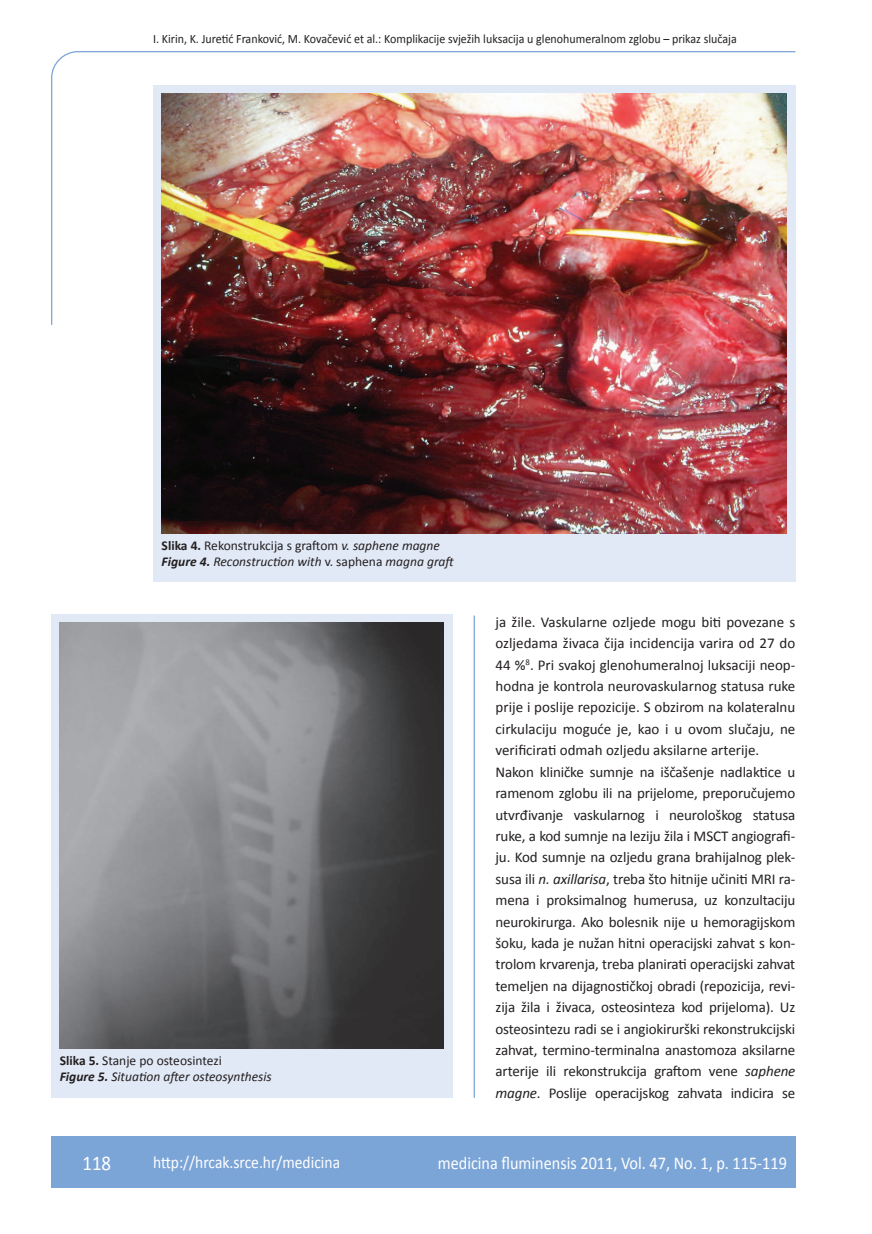
<style>
.page{position:relative;width:872px;height:1234px;background:#fff}
.page>*{position:absolute;margin:0;border:0;box-sizing:border-box;transform-origin:0 0}
.t1{font:21px "Calibri";color:#fff;scale:.9 1}
.t2{font:18px "Calibri";color:#fff;scale:.9 1}
.t3{font:17.25px "Calibri";color:#fff;scale:.9 1}
.t4{font:15px/21.5px "Calibri";letter-spacing:-.01em;color:#231f20}
.t5{font:italic 13.5px/16.5px "Calibri";color:#231f20}
.t6{font:12.75px "Calibri";color:#231f20;scale:.94 1}
.s1{font-weight:700;font-style:normal}
.s2{font-style:normal}
.s3{font-weight:700}
.s4{font-style:italic}
</style>
<div class="page">
<svg style="left:51px;top:51px;width:745px;height:275px"></svg>
<hr style="left:473px;top:615px;width:2px;height:482px;background:#7ca5d7">
<div style="left:51px;top:1135px;width:744px;height:51px;background:#7ca5d7"></div>
<div style="left:153px;top:85px;width:642px;height:496px;background:#e1e9f6"></div>
<img style="left:162px;top:94px;width:625px;height:439px">
<div style="left:51px;top:614px;width:402px;height:483px;background:#e1e9f6"></div>
<img style="left:60px;top:622px;width:384px;height:425px">
<p class="t6" style="left:153px;top:30px;width:622px">I. Kirin, K. Juretić Franković, M. Kovačević et al.: Komplikacije svježih luksacija u glenohumeralnom zglobu – prikaz slučaja</p>
<p class="t5" style="left:162px;top:536px;width:295px"><span class="s1">Slika 4.</span> <span class="s2">Rekonstrukcija s graftom</span> v. saphene magne<br><span class="s3">Figure 4.</span> Reconstruction with <span class="s2">v. saphena</span> magna graft</p>
<p class="t5" style="left:60px;top:1051px;width:214px"><span class="s1">Slika 5.</span> <span class="s2">Stanje po osteosintezi<br></span><span class="s3">Figure 5.</span> Situation after osteosynthesis</p>
<p class="t4" style="left:495px;top:610px;width:301px">ja žile. Vaskularne ozljede mogu biti povezane s ozljedama živaca čija incidencija varira od 27 do 44 %<sup>8</sup>. Pri svakoj glenohumeralnoj luksaciji neop&shy;hodna je kontrola neurovaskularnog statusa ruke prije i poslije repozicije. S obzirom na kolateralnu cirkulaciju moguće je, kao i u ovom slučaju, ne verificirati odmah ozljedu aksilarne arterije.<br>Nakon kliničke sumnje na iščašenje nadlaktice u ramenom zglobu ili na prijelome, preporučujemo utvrđivanje vaskularnog i neurološkog statusa ruke, a kod sumnje na leziju žila i MSCT angiografi&shy;ju. Kod sumnje na ozljedu grana brahijalnog plek&shy;susa ili <span class="s4">n. axillarisa</span>, treba što hitnije učiniti MRI ra&shy;mena i proksimalnog humerusa, uz konzultaciju neurokirurga. Ako bolesnik nije u hemoragijskom šoku, kada je nužan hitni operacijski zahvat s kon&shy;trolom krvarenja, treba planirati operacijski zahvat temeljen na dijagnostičkoj obradi (repozicija, revi&shy;zija žila i živaca, osteosinteza kod prijeloma). Uz osteosintezu radi se i angiokirurški rekonstrukcijski zahvat, termino-terminalna anastomoza aksilarne arterije ili rekonstrukcija graftom vene <span class="s4">saphene magne</span>. Poslije operacijskog zahvata indicira se</p>
<h1 class="t1" style="left:82px;top:1149px;width:33px">118</h1>
<p class="t3" style="left:153px;top:1150px;width:209px">http://hrcak.srce.hr/medicina</p>
<p class="t2" style="left:438px;top:1151px;width:389px">medicina fluminensis 2011, Vol. 47, No. 1, p. 115-119</p>
</div>
